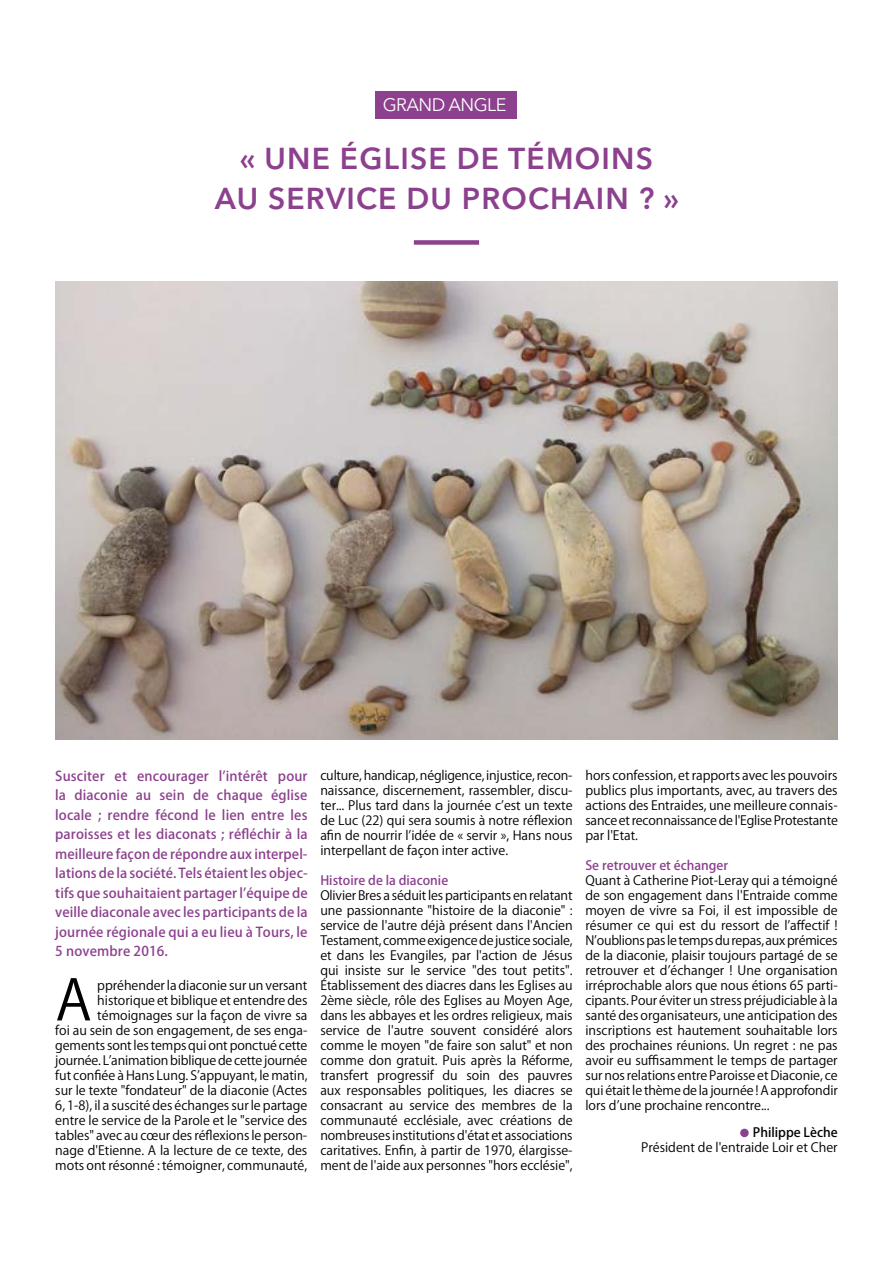
<style>
.page{position:relative;width:893px;height:1263px;background:#fff}
.page>*{position:absolute;margin:0;border:0;box-sizing:border-box;transform-origin:0 0}
.t1{font:55.5px "Koz Go Pro";color:#000}
.t2{font:600 30px/40.5px "Avenir Next LT Pro";letter-spacing:.04em;color:#8c408e;text-align:center}
.t3{font:18px "Avenir Next LT Pro";letter-spacing:-.03em;color:#fff}
.t4{font:500 13.5px/19.5px "Koz Go Pro";letter-spacing:.01em;color:#8c408e;text-align:justify}
.t5{font:12.75px/15px "Koz Go Pro";color:#000;text-align:justify}
.t6{font:500 12.75px "Koz Go Pro";color:#8c408e}
.t7{font:500 12.75px "Koz Go Pro";color:#000}
</style>
<div class="page">
<div style="left:376px;top:91px;width:141px;height:28px;background:#8c408e"></div>
<img style="left:55px;top:282px;width:783px;height:458px">
<div style="left:740px;top:1129px;width:9px;height:8px;background:#8c408e;border-radius:50%"></div>
<div style="left:414px;top:240px;width:65px;height:5px;background:#8c408e"></div>
<h3 class="t3" style="left:383px;top:94px;width:125px">GRAND ANGLE</h3>
<h2 class="t2" style="left:215px;top:138px;width:466px">« UNE ÉGLISE DE TÉMOINS<br>AU SERVICE DU PROCHAIN ? »</h2>
<p class="t4" style="left:55px;top:767px;width:254px">Susciter et encourager l’intérêt pour la diaconie au sein de chaque église locale ; rendre fécond le lien entre les paroisses et les diaconats ; réfléchir à la meilleure façon de répondre aux interpel&shy;lations de la société. Tels étaient les objec&shy;tifs que souhaitaient partager l’équipe de veille diaconale avec les participants de la journée régionale qui a eu lieu à Tours, le 5 novembre 2016.</p>
<p class="t5" style="left:320px;top:768px;width:254px">culture, handicap, négligence, injustice, recon&shy;naissance, discernement, rassembler, discu&shy;ter... Plus tard dans la journée c’est un texte de Luc (22) qui sera soumis à notre réflexion afin de nourrir l’idée de « servir », Hans nous interpellant de façon inter active.</p>
<p class="t6" style="left:320px;top:872px;width:129px">Histoire de la diaconie</p>
<p class="t5" style="left:320px;top:888px;width:254px">Olivier Bres a séduit les participants en relatant une passionnante "histoire de la diaconie" : service de l'autre déjà présent dans l'Ancien Testament, comme exigence de justice sociale, et dans les Evangiles, par l'action de Jésus qui insiste sur le service "des tout petits".<br>Établissement des diacres dans les Eglises au 2ème siècle, rôle des Eglises au Moyen Age, dans les abbayes et les ordres religieux, mais service de l'autre souvent considéré alors comme le moyen "de faire son salut" et non comme don gratuit. Puis après la Réforme, transfert progressif du soin des pauvres aux responsables politiques, les diacres se consacrant au service des membres de la communauté ecclésiale, avec créations de nombreuses institutions d'état et associations caritatives. Enfin, à partir de 1970, élargisse&shy;ment de l'aide aux personnes "hors ecclésie",</p>
<h1 class="t1" style="left:55px;top:964px;width:38px">A</h1>
<p class="t5" style="left:55px;top:978px;width:254px;text-align:right">ppréhender la diaconie sur un versant historique et biblique et entendre des témoignages sur la façon de vivre sa<br>foi au sein de son engagement, de ses enga&shy;gements sont les temps qui ont ponctué cette journée. L’animation biblique de cette journée fut confiée à Hans Lung. S’appuyant, le matin, sur le texte "fondateur" de la diaconie (Actes 6, 1-8), il a suscité des échanges sur le partage entre le service de la Parole et le "service des tables" avec au cœur des réflexions le person&shy;nage d'Etienne. A la lecture de ce texte, des mots ont résonné : témoigner, communauté,</p>
<p class="t5" style="left:585px;top:768px;width:254px">hors confession, et rapports avec les pouvoirs publics plus importants, avec, au travers des actions des Entraides, une meilleure connais&shy;sance et reconnaissance de l'Eglise Protestante par l'Etat.</p>
<p class="t6" style="left:585px;top:857px;width:144px">Se retrouver et échanger</p>
<p class="t5" style="left:585px;top:873px;width:254px">Quant à Catherine Piot-Leray qui a témoigné de son engagement dans l'Entraide comme moyen de vivre sa Foi, il est impossible de résumer ce qui est du ressort de l’affectif !<br>N’oublions pas le temps du repas, aux prémices de la diaconie, plaisir toujours partagé de se retrouver et d’échanger ! Une organisation irréprochable alors que nous étions 65 parti&shy;cipants. Pour éviter un stress préjudiciable à la santé des organisateurs, une anticipation des inscriptions est hautement souhaitable lors des prochaines réunions. Un regret : ne pas avoir eu suffisamment le temps de partager sur nos relations entre Paroisse et Diaconie, ce qui était le thème de la journée ! A approfondir lors d’une prochaine rencontre...</p>
<p class="t7" style="left:753px;top:1124px;width:86px">Philippe Lèche</p>
<p class="t5" style="left:641px;top:1140px;width:198px">Président de l'entraide Loir et Cher</p>
</div>
